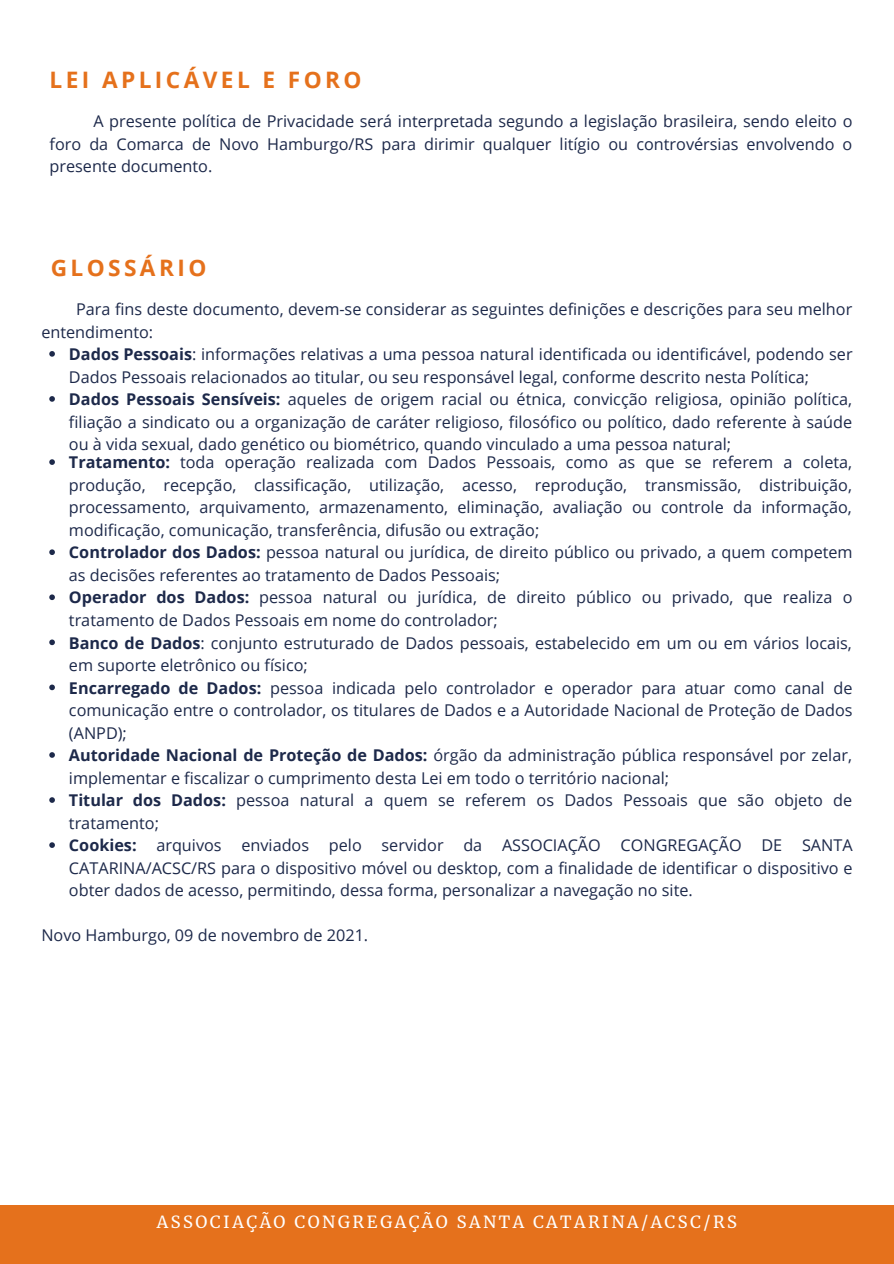
<style>
.page{position:relative;width:894px;height:1264px;background:#fff}
.page>*{position:absolute;margin:0;border:0;box-sizing:border-box;transform-origin:0 0}
.t1{font:700 22.65px "Open Sans";letter-spacing:.15em;color:#e5711c}
.t2{font:16.5px "Merriweather";letter-spacing:.15em;color:#fff}
.t3{font:16.2px/22.5px "Open Sans";color:#1d294a}
.s1{font-weight:700}
</style>
<div class="page">
<div style="left:0;top:1205px;width:893px;height:58px;background:#e5711c"></div>
<svg style="left:49px;top:351px;width:6px;height:6px"></svg>
<svg style="left:49px;top:396px;width:6px;height:6px"></svg>
<svg style="left:49px;top:459px;width:6px;height:6px"></svg>
<svg style="left:49px;top:549px;width:6px;height:6px"></svg>
<svg style="left:49px;top:594px;width:6px;height:6px"></svg>
<svg style="left:49px;top:639px;width:6px;height:6px"></svg>
<svg style="left:49px;top:684px;width:6px;height:6px"></svg>
<svg style="left:49px;top:752px;width:6px;height:5px"></svg>
<svg style="left:49px;top:797px;width:6px;height:5px"></svg>
<svg style="left:49px;top:842px;width:6px;height:6px"></svg>
<p class="t1" style="left:50px;top:64px;width:313px">LEI APLICÁVEL E FORO</p>
<p class="t3" style="left:50px;top:110px;width:804px;text-align:justify;text-indent:44px">A presente política de Privacidade será interpretada segundo a legislação brasileira, sendo eleito o foro da Comarca de Novo Hamburgo/RS para dirimir qualquer litígio ou controvérsias envolvendo o presente documento.</p>
<p class="t1" style="left:51px;top:251px;width:157px">GLOSSÁRIO</p>
<p class="t3" style="left:41px;top:297px;width:812px;text-indent:35px">Para fins deste documento, devem-se considerar as seguintes definições e descrições para seu melhor entendimento:</p>
<p class="t3" style="left:69px;top:342px;width:785px"><span class="s1">Dados Pessoais</span>: informações relativas a uma pessoa natural identificada ou identificável, podendo ser<br>Dados Pessoais relacionados ao titular, ou seu responsável legal, conforme descrito nesta Política;</p>
<p class="t3" style="left:69px;top:387px;width:784px;text-align:justify"><span class="s1">Dados Pessoais Sensíveis:</span> aqueles de origem racial ou étnica, convicção religiosa, opinião política, filiação a sindicato ou a organização de caráter religioso, filosófico ou político, dado referente à saúde ou à vida sexual, dado genético ou biométrico, quando vinculado a uma pessoa natural;</p>
<p class="t3" style="left:69px;top:451px;width:784px;text-align:justify"><span class="s1">Tratamento:</span> toda operação realizada com Dados Pessoais, como as que se referem a coleta, produção, recepção, classificação, utilização, acesso, reprodução, transmissão, distribuição, processamento, arquivamento, armazenamento, eliminação, avaliação ou controle da informação, modificação, comunicação, transferência, difusão ou extração;</p>
<p class="t3" style="left:69px;top:541px;width:785px"><span class="s1">Controlador dos Dados:</span> pessoa natural ou jurídica, de direito público ou privado, a quem competem as decisões referentes ao tratamento de Dados Pessoais;</p>
<p class="t3" style="left:69px;top:586px;width:784px"><span class="s1">Operador dos Dados:</span> pessoa natural ou jurídica, de direito público ou privado, que realiza o tratamento de Dados Pessoais em nome do controlador;</p>
<p class="t3" style="left:69px;top:631px;width:784px"><span class="s1">Banco de Dados</span>: conjunto estruturado de Dados pessoais, estabelecido em um ou em vários locais, em suporte eletrônico ou físico;</p>
<p class="t3" style="left:69px;top:676px;width:785px;text-align:justify"><span class="s1">Encarregado de Dados:</span> pessoa indicada pelo controlador e operador para atuar como canal de comunicação entre o controlador, os titulares de Dados e a Autoridade Nacional de Proteção de Dados (ANPD);</p>
<p class="t3" style="left:69px;top:743px;width:784px"><span class="s1">Autoridade Nacional de Proteção de Dados:</span> órgão da administração pública responsável por zelar, implementar e fiscalizar o cumprimento desta Lei em todo o território nacional;</p>
<p class="t3" style="left:69px;top:788px;width:784px"><span class="s1">Titular dos Dados:</span> pessoa natural a quem se referem os Dados Pessoais que são objeto de tratamento;</p>
<p class="t3" style="left:69px;top:833px;width:785px;text-align:justify"><span class="s1">Cookies:</span> arquivos enviados pelo servidor da ASSOCIAÇÃO CONGREGAÇÃO DE SANTA CATARINA/ACSC/RS para o dispositivo móvel ou desktop, com a finalidade de identificar o dispositivo e obter dados de acesso, permitindo, dessa forma, personalizar a navegação no site.</p>
<p class="t3" style="left:41px;top:923px;width:328px">Novo Hamburgo, 09 de novembro de 2021.</p>
<p class="t2" style="left:157px;top:1211px;width:581px">ASSOCIAÇÃO CONGREGAÇÃO SANTA CATARINA/ACSC/RS</p>
</div>
